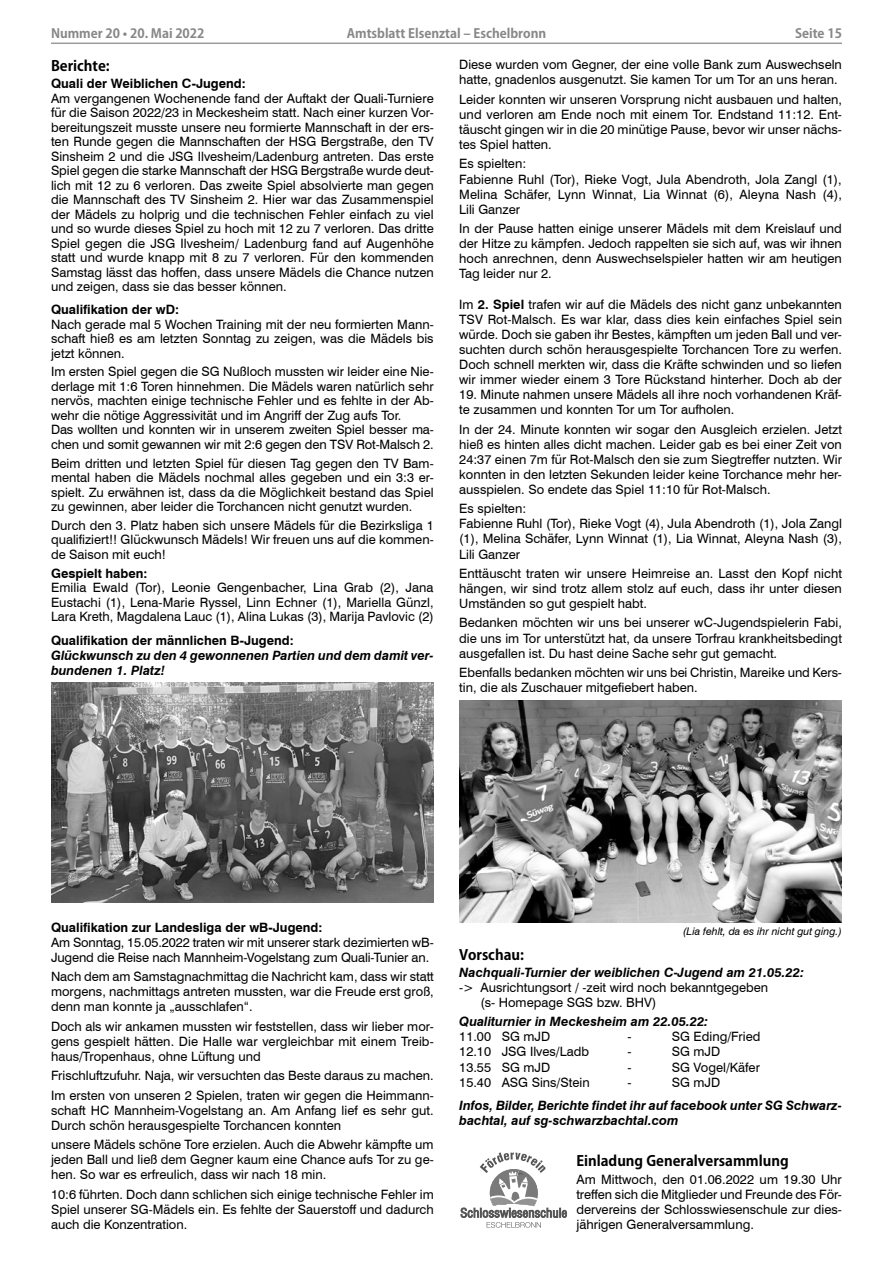
<style>
.page{position:relative;width:893px;height:1263px;background:#fff}
.page>*{position:absolute;margin:0;border:0;box-sizing:border-box;transform-origin:0 0}
.Überschrift_3_Kozuka{font:700 14.25px "Koz Go Pro";color:#000}
.Fließtext_8_5{font:12.9px/15.1px "Swiss 721 BT";color:#000;text-align:justify}
.Fließtext_8_5-2{font:italic 700 12.9px/15.1px "Swiss 721 BT";color:#000}
.Fließtext_8_5-3{font:700 12.9px "Swiss 721 BT";color:#000}
.t1{font:700 12.75px "Koz Go Pro";color:#878787}
.Fließtext_8_5-4{font:italic 10.5px "Swiss 721 BT";color:#000}
.s1{font-weight:700}
</style>
<div class="page">
<hr style="left:51px;top:43px;width:791px;height:1px;background:#9c9c9c">
<img style="left:51px;top:682px;width:383px;height:220px">
<img style="left:459px;top:701px;width:383px;height:221px">
<svg style="left:461px;top:1152px;width:106px;height:76px"></svg>
<p class="t1" style="left:51px;top:25px;width:155px">Nummer 20 • 20. Mai 2022</p>
<p class="t1" style="left:347px;top:25px;width:201px">Amtsblatt Elsenztal – Eschelbronn</p>
<p class="t1" style="left:795px;top:25px;width:48px">Seite 15</p>
<p class="Überschrift_3_Kozuka" style="left:51px;top:57px;width:60px">Berichte:</p>
<p class="Fließtext_8_5-3" style="left:51px;top:75px;width:196px">Quali der Weiblichen C-Jugend:</p>
<p class="Fließtext_8_5" style="left:51px;top:90px;width:384px;line-height:14.5px">Am vergangenen Wochenende fand der Auftakt der Quali-Turniere für die Saison 2022/23 in Meckesheim statt. Nach einer kurzen Vor&shy;bereitungszeit musste unsere neu formierte Mannschaft in der ers&shy;ten Runde gegen die Mannschaften der HSG Bergstraße, den TV Sinsheim 2 und die JSG Ilvesheim/Ladenburg antreten. Das erste Spiel gegen die starke Mannschaft der HSG Bergstraße wurde deut&shy;lich mit 12 zu 6 verloren. Das zweite Spiel absolvierte man gegen die Mannschaft des TV Sinsheim 2. Hier war das Zusammenspiel der Mädels zu holprig und die technischen Fehler einfach zu viel und so wurde dieses Spiel zu hoch mit 12 zu 7 verloren. Das dritte Spiel gegen die JSG Ilvesheim/ Ladenburg fand auf Augenhöhe statt und wurde knapp mit 8 zu 7 verloren. Für den kommenden Samstag lässt das hoffen, dass unsere Mädels die Chance nutzen und zeigen, dass sie das besser können.</p>
<p class="Fließtext_8_5-3" style="left:51px;top:301px;width:130px">Qualifikation der wD:</p>
<p class="Fließtext_8_5" style="left:51px;top:316px;width:384px;line-height:14.5px">Nach gerade mal 5 Wochen Training mit der neu formierten Mann&shy;schaft hieß es am letzten Sonntag zu zeigen, was die Mädels bis jetzt können.</p>
<p class="Fließtext_8_5" style="left:51px;top:364px;width:384px;line-height:14.5px">Im ersten Spiel gegen die SG Nußloch mussten wir leider eine Nie&shy;derlage mit 1:6 Toren hinnehmen. Die Mädels waren natürlich sehr nervös, machten einige technische Fehler und es fehlte in der Ab&shy;wehr die nötige Aggressivität und im Angriff der Zug aufs Tor.</p>
<p class="Fließtext_8_5" style="left:51px;top:422px;width:384px;line-height:14.5px">Das wollten und konnten wir in unserem zweiten Spiel besser ma&shy;chen und somit gewannen wir mit 2:6 gegen den TSV Rot-Malsch 2.</p>
<p class="Fließtext_8_5" style="left:51px;top:455px;width:384px;line-height:14.5px">Beim dritten und letzten Spiel für diesen Tag gegen den TV Bam&shy;mental haben die Mädels nochmal alles gegeben und ein 3:3 er&shy;spielt. Zu erwähnen ist, dass da die Möglichkeit bestand das Spiel zu gewinnen, aber leider die Torchancen nicht genutzt wurden.</p>
<p class="Fließtext_8_5" style="left:51px;top:518px;width:384px;line-height:14.5px">Durch den 3. Platz haben sich unsere Mädels für die Bezirksliga 1 qualifiziert!! Glückwunsch Mädels! Wir freuen uns auf die kommen&shy;de Saison mit euch!</p>
<p class="Fließtext_8_5-3" style="left:51px;top:564px;width:98px">Gespielt haben:</p>
<p class="Fließtext_8_5" style="left:51px;top:580px;width:384px;line-height:14.5px">Emilia Ewald (Tor), Leonie Gengenbacher, Lina Grab (2), Jana Eustachi (1), Lena-Marie Ryssel, Linn Echner (1), Mariella Günzl, Lara Kreth, Magdalena Lauc (1), Alina Lukas (3), Marija Pavlovic (2)</p>
<p class="Fließtext_8_5-3" style="left:51px;top:631px;width:244px">Qualifikation der männlichen B-Jugend:</p>
<p class="Fließtext_8_5-2" style="left:51px;top:647px;width:384px">Glückwunsch zu den 4 gewonnenen Partien und dem damit ver&shy;bundenen 1. Platz!</p>
<p class="Fließtext_8_5" style="left:459px;top:57px;width:384px">Diese wurden vom Gegner, der eine volle Bank zum Auswechseln hatte, gnadenlos ausgenutzt. Sie kamen Tor um Tor an uns heran.</p>
<p class="Fließtext_8_5" style="left:459px;top:91px;width:384px">Leider konnten wir unseren Vorsprung nicht ausbauen und halten, und verloren am Ende noch mit einem Tor. Endstand 11:12. Ent&shy;täuscht gingen wir in die 20 minütige Pause, bevor wir unser nächs&shy;tes Spiel hatten.</p>
<p class="Fließtext_8_5" style="left:459px;top:156px;width:68px">Es spielten:</p>
<p class="Fließtext_8_5" style="left:459px;top:171px;width:384px">Fabienne Ruhl (Tor), Rieke Vogt, Jula Abendroth, Jola Zangl (1), Melina Schäfer, Lynn Winnat, Lia Winnat (6), Aleyna Nash (4), Lili Ganzer</p>
<p class="Fließtext_8_5" style="left:459px;top:220px;width:384px">In der Pause hatten einige unserer Mädels mit dem Kreislauf und der Hitze zu kämpfen. Jedoch rappelten sie sich auf, was wir ihnen hoch anrechnen, denn Auswechselspieler hatten wir am heutigen Tag leider nur 2.</p>
<p class="Fließtext_8_5" style="left:459px;top:296px;width:384px">Im <span class="s1">2. Spiel</span> trafen wir auf die Mädels des nicht ganz unbekannten TSV Rot-Malsch. Es war klar, dass dies kein einfaches Spiel sein würde. Doch sie gaben ihr Bestes, kämpften um jeden Ball und ver&shy;suchten durch schön herausgespielte Torchancen Tore zu werfen.<br>Doch schnell merkten wir, dass die Kräfte schwinden und so liefen wir immer wieder einem 3 Tore Rückstand hinterher. Doch ab der</p>
<p class="Fließtext_8_5" style="left:459px;top:386px;width:384px">19. Minute nahmen unsere Mädels all ihre noch vorhandenen Kräf&shy;te zusammen und konnten Tor um Tor aufholen.</p>
<p class="Fließtext_8_5" style="left:459px;top:421px;width:384px">In der 24. Minute konnten wir sogar den Ausgleich erzielen. Jetzt hieß es hinten alles dicht machen. Leider gab es bei einer Zeit von 24:37 einen 7m für Rot-Malsch den sie zum Siegtreffer nutzten. Wir konnten in den letzten Sekunden leider keine Torchance mehr her&shy;ausspielen. So endete das Spiel 11:10 für Rot-Malsch.</p>
<p class="Fließtext_8_5" style="left:459px;top:501px;width:68px">Es spielten:</p>
<p class="Fließtext_8_5" style="left:459px;top:516px;width:384px">Fabienne Ruhl (Tor), Rieke Vogt (4), Jula Abendroth (1), Jola Zangl (1), Melina Schäfer, Lynn Winnat (1), Lia Winnat, Aleyna Nash (3), Lili Ganzer</p>
<p class="Fließtext_8_5" style="left:459px;top:565px;width:384px">Enttäuscht traten wir unsere Heimreise an. Lasst den Kopf nicht hängen, wir sind trotz allem stolz auf euch, dass ihr unter diesen Umständen so gut gespielt habt.</p>
<p class="Fließtext_8_5" style="left:459px;top:615px;width:384px">Bedanken möchten wir uns bei unserer wC-Jugendspielerin Fabi, die uns im Tor unterstützt hat, da unsere Torfrau krankheitsbedingt ausgefallen ist. Du hast deine Sache sehr gut gemacht.</p>
<p class="Fließtext_8_5" style="left:459px;top:664px;width:384px">Ebenfalls bedanken möchten wir uns bei Christin, Mareike und Kers&shy;tin, die als Zuschauer mitgefiebert haben.</p>
<p class="Fließtext_8_5-3" style="left:51px;top:918px;width:273px">Qualifikation zur Landesliga der wB-Jugend:</p>
<p class="Fließtext_8_5" style="left:51px;top:934px;width:384px">Am Sonntag, 15.05.2022 traten wir mit unserer stark dezimierten wB-<br>Jugend die Reise nach Mannheim-Vogelstang zum Quali-Tunier an.</p>
<p class="Fließtext_8_5" style="left:51px;top:968px;width:384px">Nach dem am Samstagnachmittag die Nachricht kam, dass wir statt morgens, nachmittags antreten mussten, war die Freude erst groß, denn man konnte ja „ausschlafen“.</p>
<p class="Fließtext_8_5" style="left:51px;top:1018px;width:384px">Doch als wir ankamen mussten wir feststellen, dass wir lieber mor&shy;gens gespielt hätten. Die Halle war vergleichbar mit einem Treib&shy;haus/Tropenhaus, ohne Lüftung und</p>
<p class="Fließtext_8_5" style="left:51px;top:1068px;width:384px">Frischluftzufuhr. Naja, wir versuchten das Beste daraus zu machen.</p>
<p class="Fließtext_8_5" style="left:51px;top:1087px;width:384px">Im ersten von unseren 2 Spielen, traten wir gegen die Heimmann&shy;schaft HC Mannheim-Vogelstang an. Am Anfang lief es sehr gut.<br>Durch schön herausgespielte Torchancen konnten</p>
<p class="Fließtext_8_5" style="left:51px;top:1136px;width:384px">unsere Mädels schöne Tore erzielen. Auch die Abwehr kämpfte um jeden Ball und ließ dem Gegner kaum eine Chance aufs Tor zu ge&shy;hen. So war es erfreulich, dass wir nach 18 min.</p>
<p class="Fließtext_8_5" style="left:51px;top:1186px;width:384px">10:6 führten. Doch dann schlichen sich einige technische Fehler im Spiel unserer SG-Mädels ein. Es fehlte der Sauerstoff und dadurch auch die Konzentration.</p>
<p class="Fließtext_8_5-4" style="left:683px;top:924px;width:160px">(Lia fehlt, da es ihr nicht gut ging.)</p>
<p class="Überschrift_3_Kozuka" style="left:459px;top:945px;width:66px">Vorschau:</p>
<p class="Fließtext_8_5-2" style="left:459px;top:964px;width:346px">Nachquali-Turnier der weiblichen C-Jugend am 21.05.22:</p>
<p class="Fließtext_8_5" style="left:459px;top:979px;width:310px">-&gt; Ausrichtungsort / -zeit wird noch bekanntgegeben</p>
<p class="Fließtext_8_5" style="left:480px;top:994px;width:177px">(s- Homepage SGS bzw. BHV)</p>
<p class="Fließtext_8_5-2" style="left:459px;top:1014px;width:251px">Qualiturnier in Meckesheim am 22.05.22:</p>
<p class="Fließtext_8_5" style="left:459px;top:1029px;width:92px">11.00 SG mJD</p>
<p class="Fließtext_8_5" style="left:627px;top:1029px;width:6px">-</p>
<p class="Fließtext_8_5" style="left:672px;top:1029px;width:90px">SG Eding/Fried</p>
<p class="Fließtext_8_5" style="left:459px;top:1044px;width:131px">12.10 JSG Ilves/Ladb</p>
<p class="Fließtext_8_5" style="left:627px;top:1044px;width:6px">-</p>
<p class="Fließtext_8_5" style="left:672px;top:1044px;width:50px">SG mJD</p>
<p class="Fließtext_8_5" style="left:459px;top:1059px;width:92px">13.55 SG mJD</p>
<p class="Fließtext_8_5" style="left:627px;top:1059px;width:6px">-</p>
<p class="Fließtext_8_5" style="left:672px;top:1059px;width:90px">SG Vogel/Käfer</p>
<p class="Fließtext_8_5" style="left:459px;top:1074px;width:132px">15.40 ASG Sins/Stein</p>
<p class="Fließtext_8_5" style="left:627px;top:1074px;width:6px">-</p>
<p class="Fließtext_8_5" style="left:672px;top:1074px;width:50px">SG mJD</p>
<p class="Fließtext_8_5-2" style="left:459px;top:1098px;width:384px">Infos, Bilder, Berichte findet ihr auf facebook unter SG Schwarz&shy;bachtal, auf sg-schwarzbachtal.com</p>
<p class="Überschrift_3_Kozuka" style="left:576px;top:1152px;width:214px">Einladung Generalversammlung</p>
<p class="Fließtext_8_5" style="left:576px;top:1171px;width:267px">Am Mittwoch, den 01.06.2022 um 19.30 Uhr treffen sich die Mitglieder und Freunde des För&shy;dervereins der Schlosswiesenschule zur dies&shy;jährigen Generalversammlung.</p>
</div>
